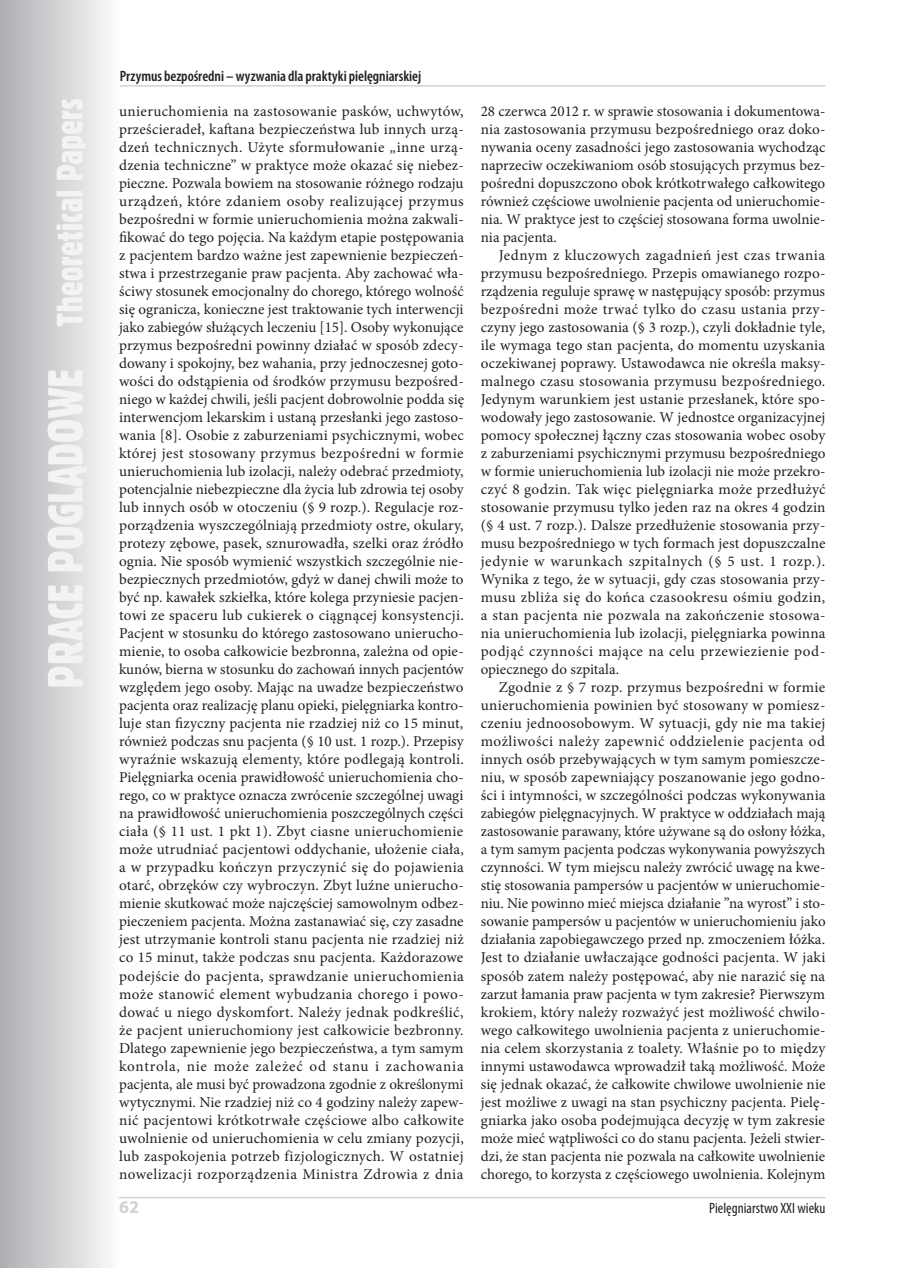
<style>
.page{position:relative;width:902px;height:1268px;background:#fff}
.page>*{position:absolute;margin:0;border:0;box-sizing:border-box;transform-origin:0 0}
.t1{font:700 18px "Myriad Pro";color:#d1d2d4}
.Body_Text{font:15px/18px "Minion Pro";color:#231f20;text-align:justify}
.t2{font:600 condensed 15px "Myriad Pro";color:#231f20}
.t3{font:condensed 15px "Myriad Pro";color:#231f20}
</style>
<div class="page">
<svg style="left:0;top:0;width:121px;height:1267px"></svg>
<svg style="left:47px;top:99px;width:40px;height:587px"></svg>
<hr style="left:119px;top:1196px;width:706px;height:2px;background:#d1d2d4">
<hr style="left:120px;top:85px;width:705px;height:2px;background:#d1d2d4">
<p class="t2" style="left:120px;top:67px;width:303px">Przymus bezpośredni – wyzwania dla praktyki pielęgniarskiej</p>
<p class="Body_Text" style="left:119px;top:102px;width:346px">unieruchomienia na zastosowanie pasków, uchwytów, prześcieradeł, kaftana bezpieczeństwa lub innych urzą&shy;dzeń technicznych. Użyte sformułowanie „inne urzą&shy;dzenia techniczne” w praktyce może okazać się niebez&shy;pieczne. Pozwala bowiem na stosowanie różnego rodzaju urządzeń, które zdaniem osoby realizującej przymus bezpośredni w formie unieruchomienia można zakwali&shy;fikować do tego pojęcia. Na każdym etapie postępowania z pacjentem bardzo ważne jest zapewnienie bezpieczeń&shy;stwa i przestrzeganie praw pacjenta. Aby zachować wła&shy;ściwy stosunek emocjonalny do chorego, którego wolność się ogranicza, konieczne jest traktowanie tych interwencji jako zabiegów służących leczeniu [15]. Osoby wykonujące przymus bezpośredni powinny działać w sposób zdecy&shy;dowany i spokojny, bez wahania, przy jednoczesnej goto&shy;wości do odstąpienia od środków przymusu bezpośred&shy;niego w każdej chwili, jeśli pacjent dobrowolnie podda się interwencjom lekarskim i ustaną przesłanki jego zastoso&shy;wania [8]. Osobie z zaburzeniami psychicznymi, wobec której jest stosowany przymus bezpośredni w formie unieruchomienia lub izolacji, należy odebrać przedmioty, potencjalnie niebezpieczne dla życia lub zdrowia tej osoby lub innych osób w otoczeniu (§ 9 rozp.). Regulacje roz&shy;porządzenia wyszczególniają przedmioty ostre, okulary, protezy zębowe, pasek, sznurowadła, szelki oraz źródło ognia. Nie sposób wymienić wszystkich szczególnie nie&shy;bezpiecznych przedmiotów, gdyż w danej chwili może to być np. kawałek szkiełka, które kolega przyniesie pacjen&shy;towi ze spaceru lub cukierek o ciągnącej konsystencji.<br>Pacjent w stosunku do którego zastosowano unierucho&shy;mienie, to osoba całkowicie bezbronna, zależna od opie&shy;kunów, bierna w stosunku do zachowań innych pacjentów względem jego osoby. Mając na uwadze bezpieczeństwo pacjenta oraz realizację planu opieki, pielęgniarka kontro&shy;luje stan fizyczny pacjenta nie rzadziej niż co 15 minut, również podczas snu pacjenta (§ 10 ust. 1 rozp.). Przepisy wyraźnie wskazują elementy, które podlegają kontroli.<br>Pielęgniarka ocenia prawidłowość unieruchomienia cho&shy;rego, co w praktyce oznacza zwrócenie szczególnej uwagi na prawidłowość unieruchomienia poszczególnych części ciała (§ 11 ust. 1 pkt 1). Zbyt ciasne unieruchomienie może utrudniać pacjentowi oddychanie, ułożenie ciała, a w przypadku kończyn przyczynić się do pojawienia otarć, obrzęków czy wybroczyn. Zbyt luźne unierucho&shy;mienie skutkować może najczęściej samowolnym odbez&shy;pieczeniem pacjenta. Można zastanawiać się, czy zasadne jest utrzymanie kontroli stanu pacjenta nie rzadziej niż co 15 minut, także podczas snu pacjenta. Każdorazowe podejście do pacjenta, sprawdzanie unieruchomienia może stanowić element wybudzania chorego i powo&shy;dować u niego dyskomfort. Należy jednak podkreślić, że pacjent unieruchomiony jest całkowicie bezbronny.<br>Dlatego zapewnienie jego bezpieczeństwa, a tym samym kontrola, nie może zależeć od stanu i zachowania pacjenta, ale musi być prowadzona zgodnie z określonymi wytycznymi. Nie rzadziej niż co 4 godziny należy zapew&shy;nić pacjentowi krótkotrwałe częściowe albo całkowite uwolnienie od unieruchomienia w celu zmiany pozycji, lub zaspokojenia potrzeb fizjologicznych. W ostatniej nowelizacji rozporządzenia Ministra Zdrowia z dnia</p>
<p class="Body_Text" style="left:480px;top:102px;width:346px">28 czerwca 2012 r. w sprawie stosowania i dokumentowa&shy;nia zastosowania przymusu bezpośredniego oraz doko&shy;nywania oceny zasadności jego zastosowania wychodząc naprzeciw oczekiwaniom osób stosujących przymus bez&shy;pośredni dopuszczono obok krótkotrwałego całkowitego również częściowe uwolnienie pacjenta od unieruchomie&shy;nia. W praktyce jest to częściej stosowana forma uwolnie&shy;nia pacjenta.</p>
<p class="Body_Text" style="left:480px;top:246px;width:346px;text-indent:18px">Jednym z kluczowych zagadnień jest czas trwania przymusu bezpośredniego. Przepis omawianego rozpo&shy;rządzenia reguluje sprawę w następujący sposób: przymus bezpośredni może trwać tylko do czasu ustania przy&shy;czyny jego zastosowania (§ 3 rozp.), czyli dokładnie tyle, ile wymaga tego stan pacjenta, do momentu uzyskania oczekiwanej poprawy. Ustawodawca nie określa maksy&shy;malnego czasu stosowania przymusu bezpośredniego.<br>Jedynym warunkiem jest ustanie przesłanek, które spo&shy;wodowały jego zastosowanie. W jednostce organizacyjnej pomocy społecznej łączny czas stosowania wobec osoby z zaburzeniami psychicznymi przymusu bezpośredniego w formie unieruchomienia lub izolacji nie może przekro&shy;czyć 8 godzin. Tak więc pielęgniarka może przedłużyć stosowanie przymusu tylko jeden raz na okres 4 godzin (§ 4 ust. 7 rozp.). Dalsze przedłużenie stosowania przy&shy;musu bezpośredniego w tych formach jest dopuszczalne jedynie w warunkach szpitalnych (§ 5 ust. 1 rozp.).<br>Wynika z tego, że w sytuacji, gdy czas stosowania przy&shy;musu zbliża się do końca czasookresu ośmiu godzin, a stan pacjenta nie pozwala na zakończenie stosowa&shy;nia unieruchomienia lub izolacji, pielęgniarka powinna podjąć czynności mające na celu przewiezienie pod&shy;opiecznego do szpitala.</p>
<p class="Body_Text" style="left:480px;top:678px;width:346px;text-indent:18px">Zgodnie z § 7 rozp. przymus bezpośredni w formie unieruchomienia powinien być stosowany w pomiesz&shy;czeniu jednoosobowym. W sytuacji, gdy nie ma takiej możliwości należy zapewnić oddzielenie pacjenta od innych osób przebywających w tym samym pomieszcze&shy;niu, w sposób zapewniający poszanowanie jego godno&shy;ści i intymności, w szczególności podczas wykonywania zabiegów pielęgnacyjnych. W praktyce w oddziałach mają zastosowanie parawany, które używane są do osłony łóżka, a tym samym pacjenta podczas wykonywania powyższych czynności. W tym miejscu należy zwrócić uwagę na kwe&shy;stię stosowania pampersów u pacjentów w unieruchomie&shy;niu. Nie powinno mieć miejsca działanie ”na wyrost” i sto&shy;sowanie pampersów u pacjentów w unieruchomieniu jako działania zapobiegawczego przed np. zmoczeniem łóżka.<br>Jest to działanie uwłaczające godności pacjenta. W jaki sposób zatem należy postępować, aby nie narazić się na zarzut łamania praw pacjenta w tym zakresie? Pierwszym krokiem, który należy rozważyć jest możliwość chwilo&shy;wego całkowitego uwolnienia pacjenta z unieruchomie&shy;nia celem skorzystania z toalety. Właśnie po to między innymi ustawodawca wprowadził taką możliwość. Może się jednak okazać, że całkowite chwilowe uwolnienie nie jest możliwe z uwagi na stan psychiczny pacjenta. Pielę&shy;gniarka jako osoba podejmująca decyzję w tym zakresie może mieć wątpliwości co do stanu pacjenta. Jeżeli stwier&shy;dzi, że stan pacjenta nie pozwala na całkowite uwolnienie chorego, to korzysta z częściowego uwolnienia. Kolejnym</p>
<p class="t1" style="left:119px;top:1195px;width:21px">62</p>
<p class="t3" style="left:709px;top:1199px;width:118px">Pielęgniarstwo XXI wieku</p>
</div>
